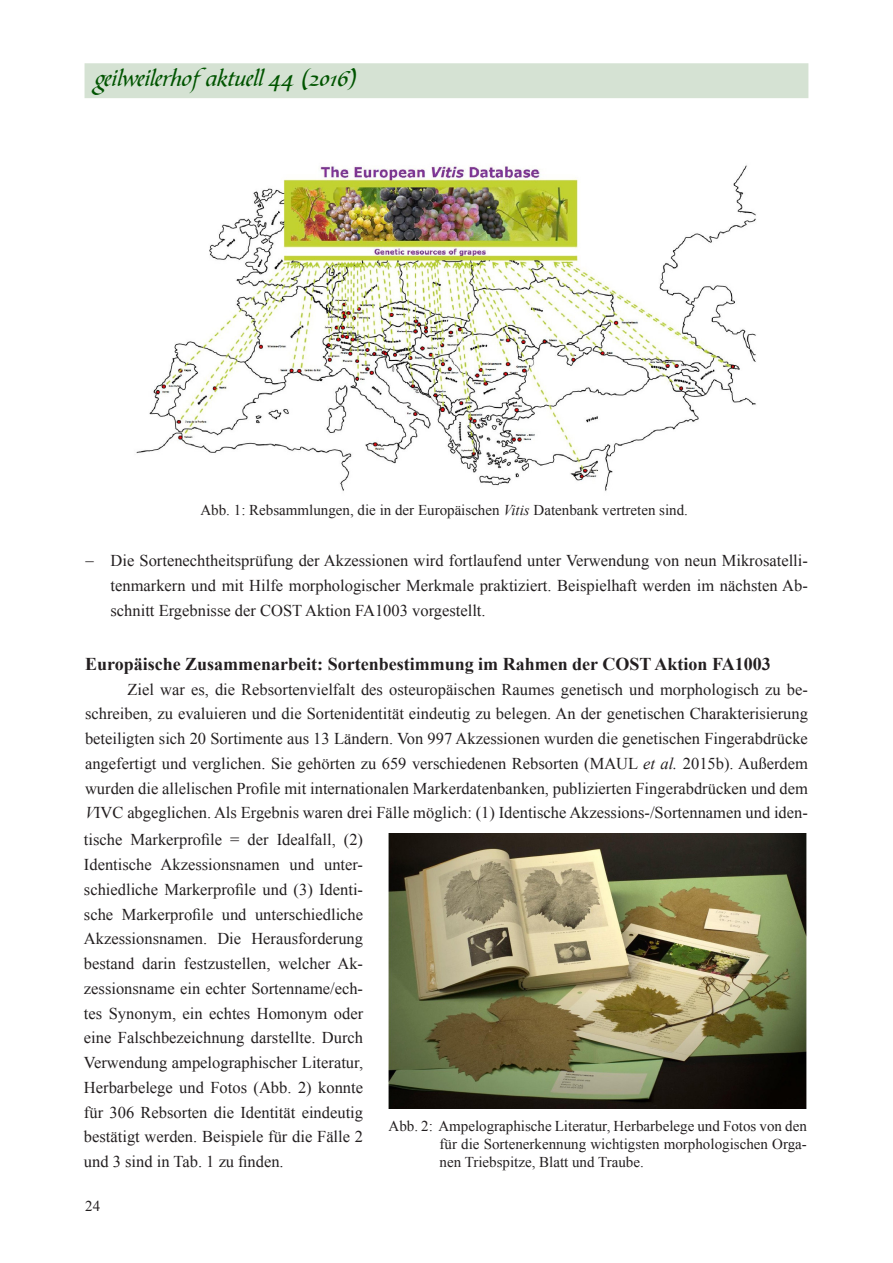
<style>
.page{position:relative;width:893px;height:1263px;background:#fff}
.page>*{position:absolute;margin:0;border:0;box-sizing:border-box;transform-origin:0 0}
.t1{font:24px "Bible Scr T";color:#005400}
.t2{font:700 18px "Times New Roman";color:#231f20}
.t3{font:16.5px/24.8px "Times New Roman";color:#231f20;text-align:justify}
.t4{font:15px/18px "Times New Roman";color:#231f20;text-align:justify}
.s1{font-style:italic}
</style>
<div class="page">
<div style="left:85px;top:64px;width:723px;height:34px;background:#d5e2d3"></div>
<img style="left:136px;top:165px;width:620px;height:326px">
<img style="left:389px;top:834px;width:418px;height:274px">
<h1 class="t1" style="left:95px;top:65px;width:264px">geilweilerhof aktuell 44 (2016)</h1>
<p class="t4" style="left:200px;top:501px;width:489px">Abb. 1: Rebsammlungen, die in der Europäischen <span class="s1">Vitis</span> Datenbank vertreten sind.</p>
<p class="t3" style="left:111px;top:548px;width:699px;text-indent:-26px">− Die Sortenechtheitsprüfung der Akzessionen wird fortlaufend unter Verwendung von neun Mikrosatelli&shy;tenmarkern und mit Hilfe morphologischer Merkmale praktiziert. Beispielhaft werden im nächsten Ab&shy;schnitt Ergebnisse der COST Aktion FA1003 vorgestellt.</p>
<p class="t2" style="left:85px;top:651px;width:687px">Europäische Zusammenarbeit: Sortenbestimmung im Rahmen der COST Aktion FA1003</p>
<p class="t3" style="left:85px;top:676px;width:724px;text-indent:43px">Ziel war es, die Rebsortenvielfalt des osteuropäischen Raumes genetisch und morphologisch zu be&shy;schreiben, zu evaluieren und die Sortenidentität eindeutig zu belegen. An der genetischen Charakterisierung beteiligten sich 20 Sortimente aus 13 Ländern. Von 997 Akzessionen wurden die genetischen Fingerabdrücke angefertigt und verglichen. Sie gehörten zu 659 verschiedenen Rebsorten (MAUL <span class="s1">et al.</span> 2015b). Außerdem wurden die allelischen Profile mit internationalen Markerdatenbanken, publizierten Fingerabdrücken und dem <span class="s1">V</span>IVC abgeglichen. Als Ergebnis waren drei Fälle möglich: (1) Identische Akzessions-/Sortennamen und iden-</p>
<p class="t3" style="left:84px;top:827px;width:281px">tische Markerprofile = der Idealfall, (2)<br>Identische Akzessionsnamen und unter&shy;schiedliche Markerprofile und (3) Identi&shy;sche Markerprofile und unterschiedliche Akzessionsnamen. Die Herausforderung bestand darin festzustellen, welcher Ak&shy;zessionsname ein echter Sortenname/ech&shy;tes Synonym, ein echtes Homonym oder eine Falschbezeichnung darstellte. Durch Verwendung ampelographischer Literatur, Herbarbelege und Fotos (Abb. 2) konnte für 306 Rebsorten die Identität eindeutig bestätigt werden. Beispiele für die Fälle 2 und 3 sind in Tab. 1 zu finden.</p>
<p class="t4" style="left:85px;top:1196px;width:16px">24</p>
<p class="t4" style="left:440px;top:1117px;width:369px;text-indent:-51px">Abb. 2: Ampelographische Literatur, Herbarbelege und Fotos von den für die Sortenerkennung wichtigsten morphologischen Orga&shy;nen Triebspitze, Blatt und Traube.</p>
</div>
